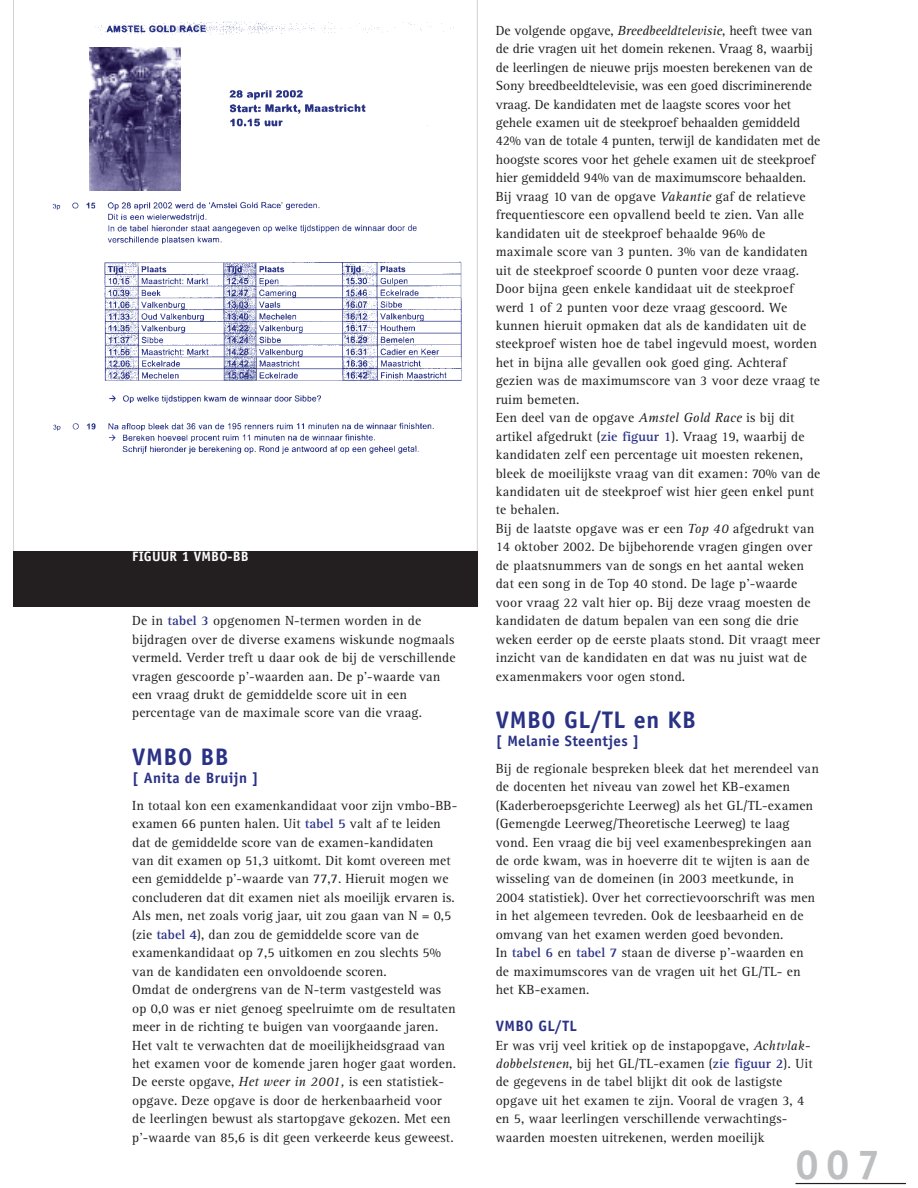
<style>
.page{position:relative;width:918px;height:1188px;background:#fff}
.page>*{position:absolute;margin:0;border:0;box-sizing:border-box;transform-origin:0 0}
.t1{font:700 42px "Officina Sans";color:#bcbec0}
.t2{font:700 24px "Officina Sans";letter-spacing:.025em;color:#2a3285}
.t3{font:700 15px "Officina Sans";letter-spacing:.025em;color:#2a3285}
.t4{font:13.65px/18.5px "Rotis Serif";letter-spacing:.01em;color:#231f20}
.t5{font:700 13.65px "Officina Sans";letter-spacing:.015em;color:#fff}
.s1{font-weight:700;color:#2a3285}
.s2{font-style:italic}
</style>
<div class="page">
<hr style="left:796px;top:1183px;width:109px;height:1px;background:#231f20">
<svg style="left:13px;top:0;width:465px;height:551px"></svg>
<img style="left:89px;top:47px;width:92px;height:144px">
<div style="left:13px;top:551px;width:465px;height:56px;background:#231f20"></div>
<p class="t5" style="left:132px;top:551px;width:118px">FIGUUR 1 VMBO-BB</p>
<p class="t4" style="left:132px;top:613px;width:325px">De in <span class="s1">tabel 3</span> opgenomen N-termen worden in de bijdragen over de diverse examens wiskunde nogmaals vermeld. Verder treft u daar ook de bij de verschillende vragen gescoorde p’-waarden aan. De p’-waarde van een vraag drukt de gemiddelde score uit in een percentage van de maximale score van die vraag.</p>
<h2 class="t2" style="left:132px;top:747px;width:98px">VMBO BB</h2>
<p class="t3" style="left:132px;top:772px;width:128px">[ Anita de Bruijn ]</p>
<p class="t4" style="left:132px;top:797px;width:327px">In totaal kon een examenkandidaat voor zijn vmbo-BB&shy;examen 66 punten halen. Uit <span class="s1">tabel 5</span> valt af te leiden dat de gemiddelde score van de examen-kandidaten van dit examen op 51,3 uitkomt. Dit komt overeen met een gemiddelde p’-waarde van 77,7. Hieruit mogen we concluderen dat dit examen niet als moeilijk ervaren is.<br>Als men, net zoals vorig jaar, uit zou gaan van N = 0,5 (zie <span class="s1">tabel 4</span>), dan zou de gemiddelde score van de examenkandidaat op 7,5 uitkomen en zou slechts 5% van de kandidaten een onvoldoende scoren.<br>Omdat de ondergrens van de N-term vastgesteld was op 0,0 was er niet genoeg speelruimte om de resultaten meer in de richting te buigen van voorgaande jaren.<br>Het valt te verwachten dat de moeilijkheidsgraad van het examen voor de komende jaren hoger gaat worden.<br>De eerste opgave, <span class="s2">Het weer in 2001,</span> is een statistiek&shy;opgave. Deze opgave is door de herkenbaarheid voor de leerlingen bewust als startopgave gekozen. Met een p’-waarde van 85,6 is dit geen verkeerde keus geweest.</p>
<p class="t4" style="left:496px;top:22px;width:326px">De volgende opgave, <span class="s2">Breedbeeldtelevisie</span>, heeft twee van de drie vragen uit het domein rekenen. Vraag 8, waarbij de leerlingen de nieuwe prijs moesten berekenen van de Sony breedbeeldtelevisie, was een goed discriminerende vraag. De kandidaten met de laagste scores voor het gehele examen uit de steekproef behaalden gemiddeld 42% van de totale 4 punten, terwijl de kandidaten met de hoogste scores voor het gehele examen uit de steekproef hier gemiddeld 94% van de maximumscore behaalden.<br>Bij vraag 10 van de opgave <span class="s2">Vakantie</span> gaf de relatieve frequentiescore een opvallend beeld te zien. Van alle kandidaten uit de steekproef behaalde 96% de maximale score van 3 punten. 3% van de kandidaten uit de steekproef scoorde 0 punten voor deze vraag.<br>Door bijna geen enkele kandidaat uit de steekproef werd 1 of 2 punten voor deze vraag gescoord. We kunnen hieruit opmaken dat als de kandidaten uit de steekproef wisten hoe de tabel ingevuld moest, worden het in bijna alle gevallen ook goed ging. Achteraf gezien was de maximumscore van 3 voor deze vraag te ruim bemeten.<br>Een deel van de opgave <span class="s2">Amstel Gold Race</span> is bij dit artikel afgedrukt (<span class="s1">zie figuur 1</span>). Vraag 19, waarbij de kandidaten zelf een percentage uit moesten rekenen, bleek de moeilijkste vraag van dit examen: 70% van de kandidaten uit de steekproef wist hier geen enkel punt te behalen.<br>Bij de laatste opgave was er een <span class="s2">Top 40</span> afgedrukt van 14 oktober 2002. De bijbehorende vragen gingen over de plaatsnummers van de songs en het aantal weken dat een song in de Top 40 stond. De lage p’-waarde voor vraag 22 valt hier op. Bij deze vraag moesten de kandidaten de datum bepalen van een song die drie weken eerder op de eerste plaats stond. Dit vraagt meer inzicht van de kandidaten en dat was nu juist wat de examenmakers voor ogen stond.</p>
<h2 class="t2" style="left:496px;top:711px;width:202px">VMBO GL/TL en KB</h2>
<p class="t3" style="left:496px;top:736px;width:145px">[ Melanie Steentjes ]</p>
<p class="t4" style="left:496px;top:760px;width:325px">Bij de regionale bespreken bleek dat het merendeel van de docenten het niveau van zowel het KB-examen (Kaderberoepsgerichte Leerweg) als het GL/TL-examen (Gemengde Leerweg/Theoretische Leerweg) te laag vond. Een vraag die bij veel examenbesprekingen aan de orde kwam, was in hoeverre dit te wijten is aan de wisseling van de domeinen (in 2003 meetkunde, in 2004 statistiek). Over het correctievoorschrift was men in het algemeen tevreden. Ook de leesbaarheid en de omvang van het examen werden goed bevonden.<br>In <span class="s1">tabel 6</span> en <span class="s1">tabel 7</span> staan de diverse p’-waarden en de maximumscores van de vragen uit het GL/TL- en het KB-examen.</p>
<p class="t3" style="left:496px;top:1020px;width:83px">VMBO GL/TL</p>
<p class="t4" style="left:496px;top:1037px;width:319px">Er was vrij veel kritiek op de instapopgave, <span class="s2">Achtvlak&shy;dobbelstenen</span>, bij het GL/TL-examen (<span class="s1">zie figuur 2</span>)<span class="s2">.</span> Uit de gegevens in de tabel blijkt dit ook de lastigste opgave uit het examen te zijn. Vooral de vragen 3, 4 en 5, waar leerlingen verschillende verwachtings&shy;waarden moesten uitrekenen, werden moeilijk</p>
<h1 class="t1" style="left:796px;top:1148px;width:86px">007</h1>
</div>
